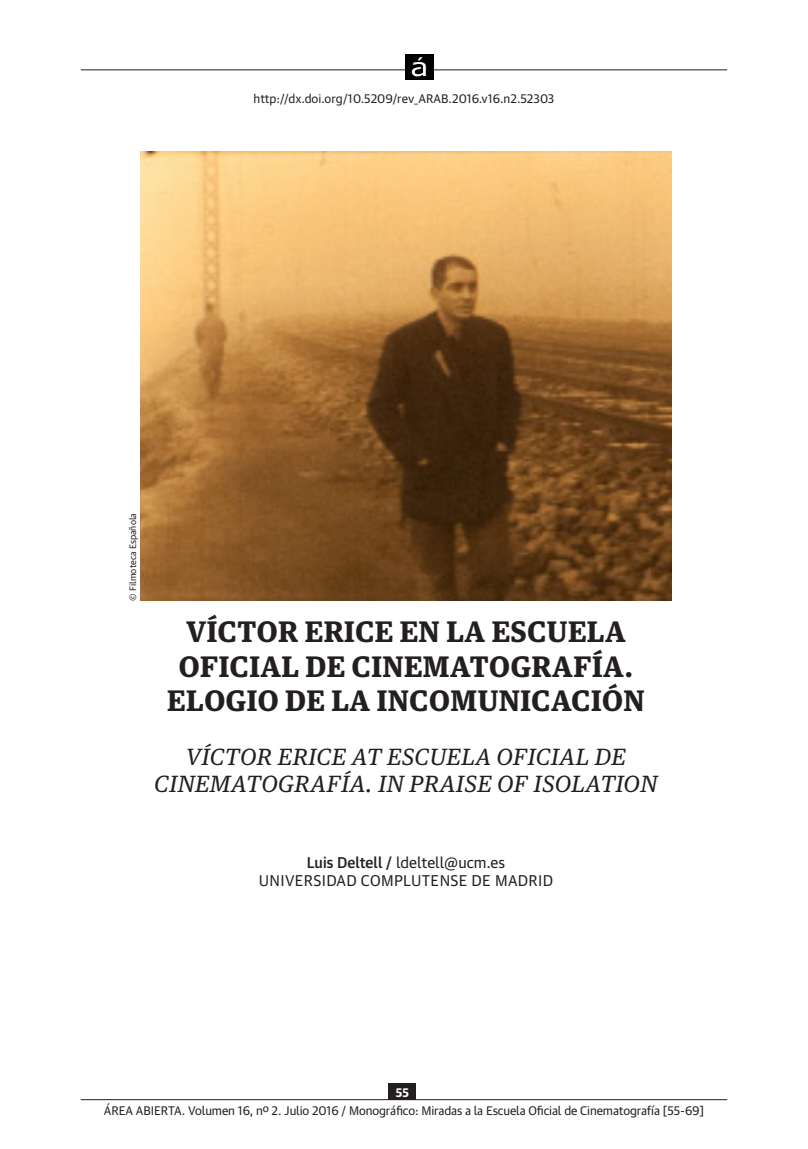
<style>
.page{position:relative;width:808px;height:1149px;background:#fff}
.page>*{position:absolute;margin:0;border:0;box-sizing:border-box;transform-origin:0 0}
.Titulo_esp{font:700 28.5px/34.2px "Guardian Text Egyp";letter-spacing:.015em;color:#231f20}
.Titulo_ingles{font:italic 22.5px/27px "Guardian Text Egyp";letter-spacing:.015em;color:#231f20;text-align:center}
.Firma_data{font:15px "Guardian Text Sans";letter-spacing:.02em;color:#231f20}
.Firma_nombre{font:15px "Guardian Text Sans";color:#231f20}
.Folio_area{font:12px "Guardian Text Sans";letter-spacing:-.01em;color:#231f20}
.Http_apertura{font:12px "Guardian Text Sans";color:#231f20}
.Folio_numero{font:700 12px "Guardian Text Sans";color:#fff}
.Piefoto{font:9px "Guardian Text Sans";color:#231f20}
.s1{font-weight:500}
</style>
<div class="page">
<hr style="left:81px;top:1098px;width:646px;height:1px;background:#231f20">
<div style="left:389px;top:1083px;width:27px;height:16px;background:#231f20"></div>
<img style="left:140px;top:151px;width:531px;height:449px">
<hr style="left:81px;top:69px;width:646px;height:1px;background:#231f20">
<img style="left:406px;top:54px;width:27px;height:26px">
<p class="Http_apertura" style="left:253px;top:90px;width:302px">http://dx.doi.org/10.5209/rev_ARAB.2016.v16.n2.52303</p>
<p class="Piefoto" style="left:127px;top:600px;width:89px;rotate:-90deg">© Filmoteca Española</p>
<p class="Titulo_esp" style="left:179px;top:612px;width:456px">VÍCTOR ERICE EN LA ESCUELA<br>OFICIAL DE CINEMATOGRAFÍA.</p>
<p class="Titulo_esp" style="left:167px;top:680px;width:479px">ELOGIO DE LA INCOMUNICACIÓN</p>
<p class="Titulo_ingles" style="left:154px;top:740px;width:504px">VÍCTOR ERICE AT ESCUELA OFICIAL DE<br>CINEMATOGRAFÍA. IN PRAISE OF ISOLATION</p>
<p class="Firma_nombre" style="left:307px;top:853px;width:200px"><span class="s1">Luis Deltell /</span> ldeltell@ucm.es</p>
<p class="Firma_data" style="left:259px;top:871px;width:296px">UNIVERSIDAD COMPLUTENSE DE MADRID</p>
<p class="Folio_numero" style="left:396px;top:1084px;width:15px">55</p>
<p class="Folio_area" style="left:104px;top:1102px;width:602px">ÁREA ABIERTA. Volumen 16, nº 2. Julio 2016 / Monográfico: Miradas a la Escuela Oficial de Cinematografía [55-69]</p>
</div>
